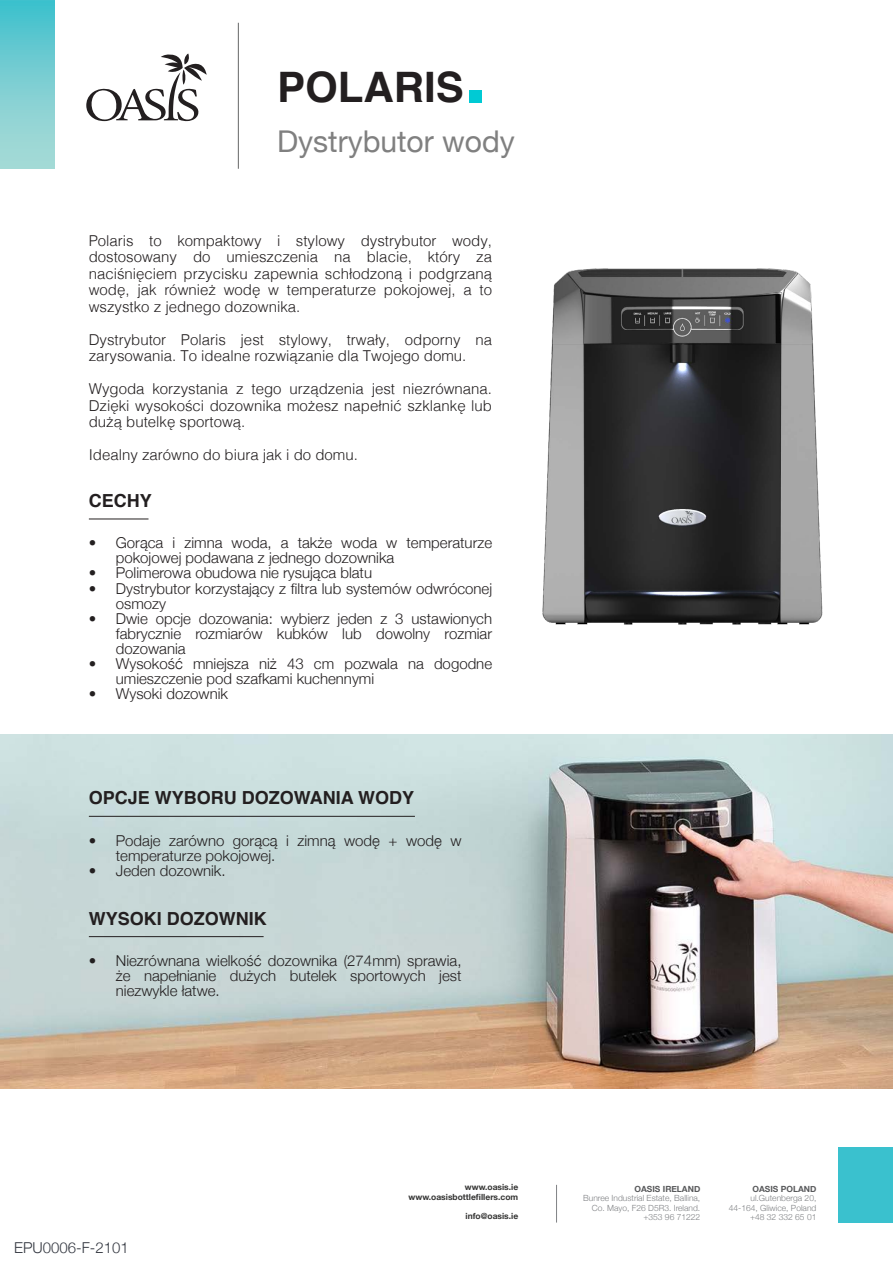
<style>
.page{position:relative;width:893px;height:1263px;background:#fff}
.page>*{position:absolute;margin:0;border:0;box-sizing:border-box;transform-origin:0 0}
.t1{font:700 42px "Helvetica";color:#231f20}
.t2{font:30px "Helvetica Neue";color:#808080}
.t3{font:700 18px "Helvetica";color:#231f20}
.t4{font:300 15px/15px "Helvetica Neue";color:#231f20}
.t5{font:300 15px/16.5px "Helvetica";color:#231f20;text-align:justify}
.t6{font:300 15px "Helvetica Neue";color:#343841}
.t7{font:300 8.55px "Helvetica Neue";color:#808285}
.t8{font:700 8.55px "Helvetica Neue";color:#343433}
.t9{font:700 8.55px "Helvetica Neue";color:#58595b}
.s1{font-size:84px;color:#00cad4}
</style>
<div class="page">
<img style="left:0;top:735px;width:893px;height:354px">
<svg style="left:86px;top:54px;width:121px;height:67px"></svg>
<div style="left:0;top:0;width:54px;height:169px;background:linear-gradient(to bottom,#42c1cd,#b0dcd7)"></div>
<hr style="left:556px;top:1185px;width:1px;height:37px;background:#808285">
<div style="left:839px;top:1147px;width:54px;height:75px;background:#3ac1ce"></div>
<hr style="left:238px;top:23px;width:1px;height:146px;background:#666767">
<img style="left:542px;top:268px;width:281px;height:357px">
<hr style="left:89px;top:519px;width:60px;height:1px;background:#231f20">
<hr style="left:89px;top:816px;width:326px;height:1px;background:#231f20">
<hr style="left:89px;top:936px;width:175px;height:1px;background:#231f20">
<p class="t1" style="left:277px;top:54px;width:212px">POLARIS<span class="s1">.</span></p>
<p class="t2" style="left:277px;top:119px;width:239px">Dystrybutor wody</p>
<p class="t5" style="left:89px;top:231px;width:405px">Polaris to kompaktowy i stylowy dystrybutor wody, dostosowany do umieszczenia na blacie, który za naciśnięciem przycisku zapewnia schłodzoną i podgrzaną wodę, jak również wodę w temperaturze pokojowej, a to wszystko z jednego dozownika.</p>
<p class="t5" style="left:89px;top:330px;width:405px">Dystrybutor Polaris jest stylowy, trwały, odporny na zarysowania. To idealne rozwiązanie dla Twojego domu.</p>
<p class="t5" style="left:89px;top:379px;width:405px">Wygoda korzystania z tego urządzenia jest niezrównana.<br>Dzięki wysokości dozownika możesz napełnić szklankę lub dużą butelkę sportową.</p>
<p class="t5" style="left:89px;top:445px;width:271px">Idealny zarówno do biura jak i do domu.</p>
<p class="t3" style="left:89px;top:486px;width:65px">CECHY</p>
<p class="t4" style="left:116px;top:534px;width:378px;text-indent:-27px">• Gorąca i zimna woda, a także woda w temperaturze pokojowej podawana z jednego dozownika</p>
<p class="t4" style="left:89px;top:564px;width:285px">• Polimerowa obudowa nie rysująca blatu</p>
<p class="t4" style="left:116px;top:579px;width:378px;text-indent:-27px">• Dystrybutor korzystający z filtra lub systemów odwróconej osmozy</p>
<p class="t4" style="left:116px;top:609px;width:378px;text-align:justify;text-indent:-27px">• Dwie opcje dozowania: wybierz jeden z 3 ustawionych fabrycznie rozmiarów kubków lub dowolny rozmiar dozowania</p>
<p class="t4" style="left:116px;top:654px;width:378px;text-indent:-27px">• Wysokość mniejsza niż 43 cm pozwala na dogodne umieszczenie pod szafkami kuchennymi</p>
<p class="t4" style="left:89px;top:684px;width:141px">• Wysoki dozownik</p>
<p class="t3" style="left:89px;top:783px;width:327px">OPCJE WYBORU DOZOWANIA WODY</p>
<p class="t4" style="left:116px;top:832px;width:347px;text-indent:-27px">• Podaje zarówno gorącą i zimną wodę + wodę w temperaturze pokojowej.</p>
<p class="t4" style="left:89px;top:862px;width:138px">• Jeden dozownik.</p>
<p class="t3" style="left:89px;top:904px;width:180px">WYSOKI DOZOWNIK</p>
<p class="t4" style="left:116px;top:952px;width:347px;text-align:justify;text-indent:-27px">• Niezrównana wielkość dozownika (274mm) sprawia, że napełnianie dużych butelek sportowych jest niezwykle łatwe.</p>
<p class="t6" style="left:14px;top:1236px;width:116px">EPU0006-F-2101</p>
<p class="t8" style="left:465px;top:1181px;width:55px">www.oasis.ie</p>
<p class="t8" style="left:409px;top:1190px;width:111px">www.oasisbottlefillers.com</p>
<p class="t8" style="left:465px;top:1209px;width:54px">info@oasis.ie</p>
<p class="t9" style="left:635px;top:1182px;width:67px">OASIS IRELAND</p>
<p class="t7" style="left:583px;top:1191px;width:119px">Bunree Industrial Estate, Ballina,</p>
<p class="t7" style="left:592px;top:1201px;width:110px">Co. Mayo, F26 D5R3. Ireland.</p>
<p class="t7" style="left:643px;top:1210px;width:58px">+353 96 71222</p>
<p class="t9" style="left:752px;top:1182px;width:65px">OASIS POLAND</p>
<p class="t7" style="left:750px;top:1191px;width:67px">ul.Gutenberga 20,</p>
<p class="t7" style="left:729px;top:1201px;width:89px">44-164, Gliwice, Poland</p>
<p class="t7" style="left:750px;top:1210px;width:68px">+48 32 332 65 01</p>
</div>
